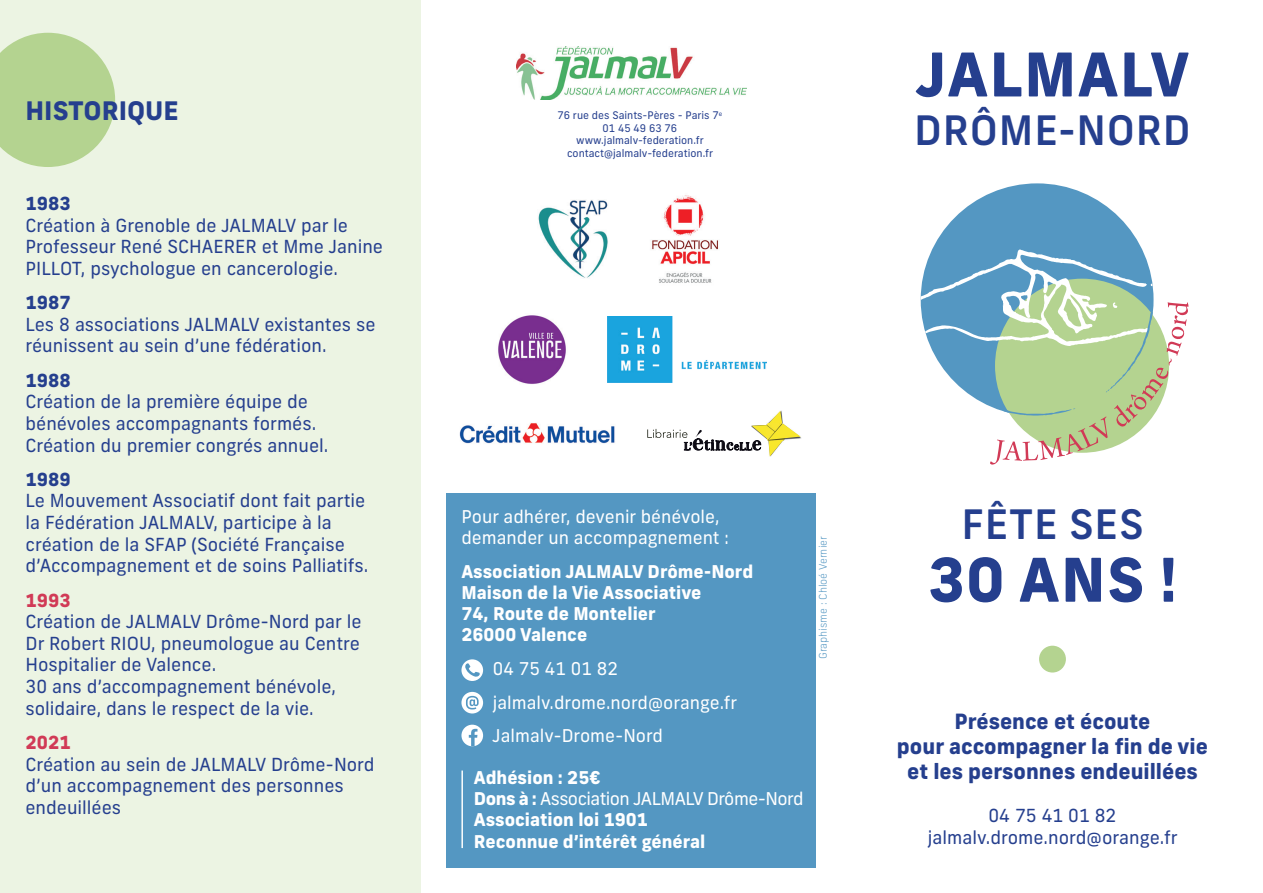
<style>
.page{position:relative;width:1263px;height:893px;background:#fff}
.page>*{position:absolute;margin:0;border:0;box-sizing:border-box;transform-origin:0 0}
.t1{font:800 60px "New Frank";letter-spacing:.02em;color:#253f8e}
.t2{font:500 40.5px "New Frank";letter-spacing:.02em;color:#253f8e}
.t3{font:800 25.5px "New Frank";color:#253f8e}
.t4{font:800 21px/25.2px "New Frank";color:#253f8e;text-align:center}
.t5{font:18px/21.6px "New Frank";color:#253f8e}
.t6{font:800 18px "New Frank";color:#253f8e}
.t7{font:800 18px "New Frank";color:#d13a56}
.t8{font:800 17.55px/21.1px "New Frank";color:#fff}
.t9{font:17.55px/33.6px "New Frank";color:#fff}
.t10{font:10.5px/12.6px "New Frank";color:#253f8e;text-align:center}
.t11{font:300 10.5px "New Frank";color:#5497c2}
.s1{font-weight:400}
</style>
<div class="page">
<div style="left:0;top:0;width:421px;height:893px;background:#ecf4e3"></div>
<div style="left:446px;top:493px;width:370px;height:374px;background:#5497c2"></div>
<svg style="left:0;top:33px;width:115px;height:134px"></svg>
<svg style="left:461px;top:659px;width:22px;height:22px"></svg>
<svg style="left:465px;top:663px;width:15px;height:14px"></svg>
<div style="left:461px;top:692px;width:22px;height:21px;background:#fff;border-radius:50%"></div>
<svg style="left:466px;top:696px;width:13px;height:13px"></svg>
<div style="left:461px;top:725px;width:22px;height:21px;background:#fff;border-radius:50%"></div>
<svg style="left:469px;top:729px;width:8px;height:17px"></svg>
<hr style="left:461px;top:770px;width:2px;height:78px;background:#fff">
<img style="left:516px;top:47px;width:231px;height:53px">
<img style="left:498px;top:315px;width:68px;height:69px">
<img style="left:607px;top:316px;width:160px;height:66px">
<img style="left:459px;top:423px;width:156px;height:21px">
<img style="left:652px;top:195px;width:66px;height:88px">
<svg style="left:647px;top:411px;width:154px;height:46px"></svg>
<img style="left:538px;top:200px;width:70px;height:78px">
<div style="left:1039px;top:646px;width:27px;height:26px;background:#b4d390;border-radius:50%"></div>
<div style="left:921px;top:183px;width:232px;height:233px;background:#5497c2;border-radius:50%"></div>
<svg style="left:920px;top:249px;width:268px;height:216px"></svg>
<h3 class="t3" style="left:26px;top:94px;width:155px">HISTORIQUE</h3>
<p class="t6" style="left:26px;top:192px;width:47px">1983</p>
<p class="t5" style="left:26px;top:214px;width:359px">Création à Grenoble de JALMALV par le<br>Professeur René SCHAERER et Mme Janine<br>PILLOT, psychologue en cancerologie.</p>
<p class="t6" style="left:26px;top:291px;width:47px">1987</p>
<p class="t5" style="left:26px;top:313px;width:351px">Les 8 associations JALMALV existantes se réunissent au sein d’une fédération.</p>
<p class="t6" style="left:26px;top:368px;width:47px">1988</p>
<p class="t5" style="left:26px;top:391px;width:304px">Création de la première équipe de bénévoles accompagnants formés.<br>Création du premier congrés annuel.</p>
<p class="t6" style="left:26px;top:468px;width:47px">1989</p>
<p class="t5" style="left:26px;top:490px;width:344px">Le Mouvement Associatif dont fait partie la Fédération JALMALV, participe à la création de la SFAP (Société Française d’Accompagnement et de soins Palliatifs.</p>
<p class="t7" style="left:26px;top:588px;width:47px">1993</p>
<p class="t5" style="left:26px;top:611px;width:337px">Création de JALMALV Drôme-Nord par le Dr Robert RIOU, pneumologue au Centre Hospitalier de Valence.<br>30 ans d’accompagnement bénévole, solidaire, dans le respect de la vie.</p>
<p class="t7" style="left:26px;top:731px;width:47px">2021</p>
<p class="t5" style="left:26px;top:753px;width:351px">Création au sein de JALMALV Drôme-Nord d’un accompagnement des personnes endeuillées</p>
<p class="t10" style="left:557px;top:109px;width:166px">76 rue des Saints-Pères - Paris 7<sup>e<br></sup>01 45 49 63 76 www.jalmalv-federation.fr contact@jalmalv-federation.fr</p>
<h1 class="t1" style="left:915px;top:36px;width:276px">JALMALV</h1>
<h2 class="t2" style="left:914px;top:105px;width:278px">DRÔME-NORD</h2>
<p class="t9" style="left:461px;top:506px;width:269px;line-height:21.1px">Pour adhérer, devenir bénévole, demander un accompagnement :</p>
<p class="t8" style="left:461px;top:561px;width:293px">Association JALMALV Drôme-Nord<br>Maison de la Vie Associative<br>74, Route de Montelier<br>26000 Valence</p>
<p class="t9" style="left:492px;top:652px;width:246px">04 75 41 01 82 jalmalv.drome.nord@orange.fr<br>Jalmalv-Drome-Nord</p>
<p class="t8" style="left:474px;top:767px;width:331px">Adhésion : 25€<br>Dons à : <span class="s1">Association JALMALV Drôme-Nord<br></span>Association loi 1901<br>Reconnue d’intérêt général</p>
<p class="t11" style="left:816px;top:659px;width:124px;rotate:-90deg">Graphisme : Chloé Vernier</p>
<h2 class="t2" style="left:961px;top:498px;width:184px">FÊTE SES</h2>
<h1 class="t1" style="left:928px;top:541px;width:251px">30 ANS !</h1>
<p class="t4" style="left:897px;top:708px;width:312px">Présence et écoute<br>pour accompagner la fin de vie et les personnes endeuillées</p>
<p class="t5" style="left:928px;top:805px;width:251px;text-align:center">04 75 41 01 82 jalmalv.drome.nord@orange.fr</p>
</div>
